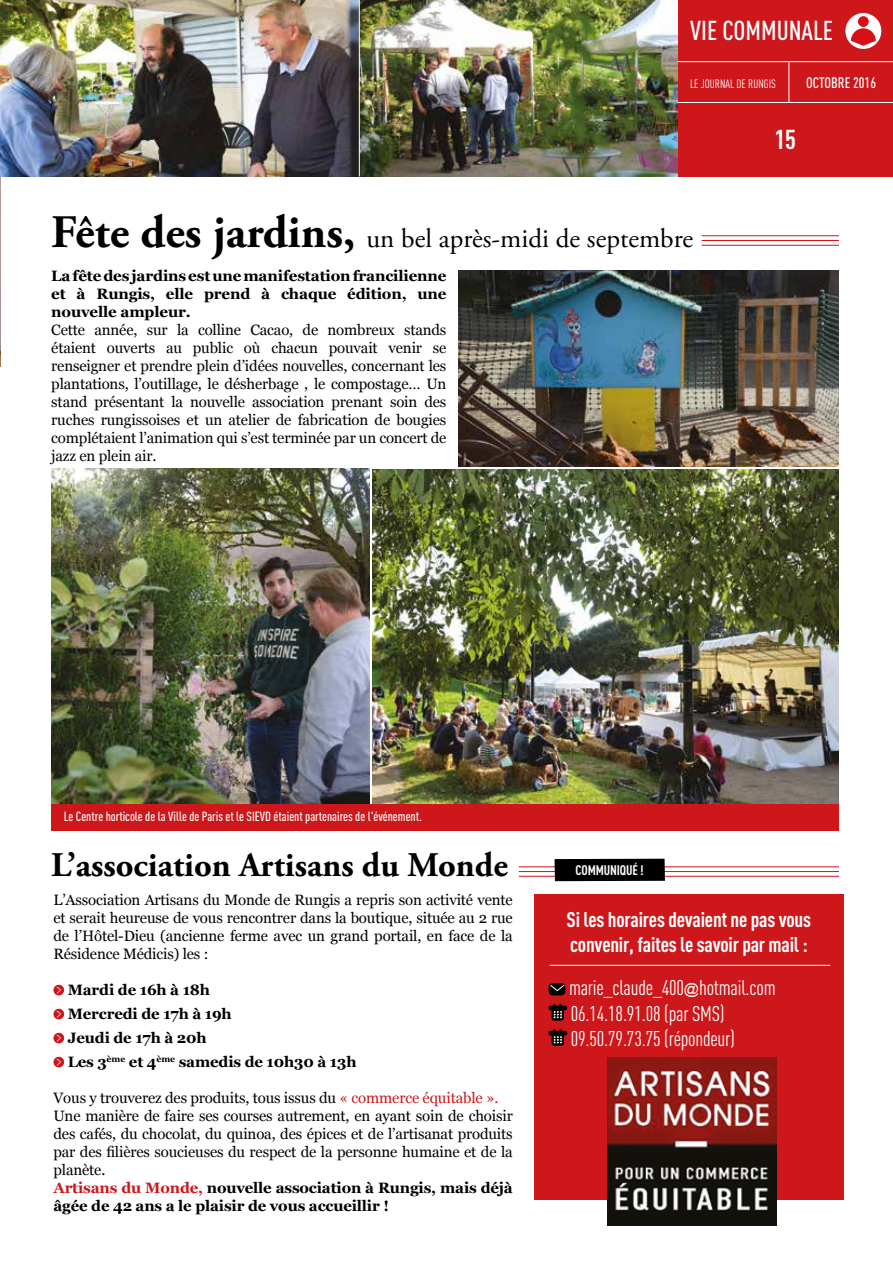
<style>
.page{position:relative;width:893px;height:1263px;background:#fff}
.page>*{position:absolute;margin:0;border:0;box-sizing:border-box;transform-origin:0 0}
.t1{font:700 34.5px "Adobe Garamond Pro";color:#000}
.t2{font:27px "Adobe Garamond Pro";color:#000}
.t3{font:500 27px "DIN Cond";color:#fff}
.t4{font:700 27px "DIN Cond";color:#fff}
.t5{font:21px/25.2px "DIN Cond";letter-spacing:-.01em;color:#fff}
.t6{font:700 21px/25.2px "DIN Cond";letter-spacing:-.01em;color:#fff}
.t7{font:15px/18px "Georgia";letter-spacing:-.01em;color:#000;text-align:justify}
.t8{font:700 15px/24px "Georgia";letter-spacing:-.01em;color:#000;text-align:justify}
.t9{font:500 15px "DIN Cond";color:#fff}
.t10{font:700 13.65px "DIN Cond";letter-spacing:-.01em;color:#fff}
.t11{font:500 13.05px "DIN Cond";color:#fff}
.t12{font:12px "DIN Cond";color:#fff}
.s1{font-weight:700;font-size:46.5px}
.s2{color:#cd171a}
.s3{font-weight:700;color:#cd171a}
.s4{font-weight:700}
.s5{font-family:"Arial";font-size:15px}
</style>
<div class="page">
<div style="left:677px;top:0;width:216px;height:176px;background:#cd171a"></div>
<hr style="left:677px;top:61px;width:216px;height:1px;background:#fff">
<hr style="left:677px;top:102px;width:216px;height:1px;background:#fff">
<hr style="left:789px;top:62px;width:1px;height:41px;background:#fff">
<div style="left:845px;top:13px;width:36px;height:36px;background:#fff;border-radius:50%"></div>
<svg style="left:851px;top:28px;width:25px;height:18px"></svg>
<div style="left:858px;top:16px;width:11px;height:11px;background:#d71016;border-radius:50%"></div>
<hr style="left:702px;top:245px;width:137px;height:1px;background:#cd171a">
<hr style="left:702px;top:240px;width:137px;height:1px;background:#cd171a">
<hr style="left:702px;top:235px;width:137px;height:1px;background:#cd171a">
<hr style="left:519px;top:876px;width:320px;height:1px;background:#cd171a">
<hr style="left:519px;top:871px;width:320px;height:1px;background:#cd171a">
<hr style="left:519px;top:866px;width:320px;height:1px;background:#cd171a">
<div style="left:53px;top:985px;width:11px;height:10px;background:#cd171a;border-radius:50%"></div>
<svg style="left:57px;top:986px;width:4px;height:8px"></svg>
<div style="left:53px;top:1009px;width:11px;height:10px;background:#cd171a;border-radius:50%"></div>
<svg style="left:57px;top:1010px;width:4px;height:8px"></svg>
<div style="left:53px;top:1033px;width:11px;height:10px;background:#cd171a;border-radius:50%"></div>
<svg style="left:57px;top:1034px;width:4px;height:8px"></svg>
<div style="left:53px;top:1057px;width:11px;height:10px;background:#cd171a;border-radius:50%"></div>
<svg style="left:57px;top:1058px;width:4px;height:8px"></svg>
<img style="left:0;top:176px;width:1px;height:190px">
<div style="left:534px;top:894px;width:310px;height:305px;background:#cd171a"></div>
<div style="left:549px;top:983px;width:16px;height:12px;background:#000;border-radius:4px"></div>
<svg style="left:549px;top:984px;width:16px;height:7px"></svg>
<svg style="left:549px;top:1004px;width:18px;height:17px"></svg>
<svg style="left:549px;top:1029px;width:18px;height:17px"></svg>
<img style="left:51px;top:469px;width:319px;height:335px">
<img style="left:0;top:0;width:677px;height:176px">
<img style="left:459px;top:270px;width:380px;height:197px">
<img style="left:372px;top:469px;width:467px;height:335px">
<hr style="left:359px;top:0;width:1px;height:176px;background:#fff">
<img style="left:607px;top:1057px;width:169px;height:169px">
<hr style="left:550px;top:965px;width:280px;height:1px;background:#fff">
<div style="left:555px;top:859px;width:110px;height:22px;background:#000"></div>
<div style="left:52px;top:804px;width:787px;height:26px;background:#cd171a"></div>
<h2 class="t3" style="left:690px;top:14px;width:144px">VIE COMMUNALE</h2>
<p class="t12" style="left:690px;top:76px;width:87px">LE JOURNAL DE RUNGIS</p>
<p class="t9" style="left:806px;top:74px;width:71px">OCTOBRE 2016</p>
<h2 class="t4" style="left:774px;top:123px;width:23px">15</h2>
<h2 class="t2" style="left:51px;top:222px;width:643px"><span class="s1">Fête des jardins,</span> un bel après-midi de septembre</h2>
<p class="t8" style="left:51px;top:266px;width:397px;line-height:18px">La fête des jardins est une manifestation francilienne et à Rungis, elle prend à chaque édition, une nouvelle ampleur.</p>
<p class="t7" style="left:51px;top:321px;width:397px">Cette année, sur la colline Cacao, de nombreux stands étaient ouverts au public où chacun pouvait venir se renseigner et prendre plein d’idées nouvelles, concernant les plantations, l’outillage, le désherbage , le compostage… Un stand présentant la nouvelle association prenant soin des ruches rungissoises et un atelier de fabrication de bougies complétaient l’animation qui s’est terminée par un concert de jazz en plein air.</p>
<p class="t11" style="left:64px;top:808px;width:360px">Le Centre horticole de la Ville de Paris et le SIEVD étaient partenaires de l'événement.</p>
<h1 class="t1" style="left:51px;top:845px;width:458px">L’association Artisans du Monde</h1>
<p class="t10" style="left:576px;top:862px;width:69px">COMMUNIQUÉ !</p>
<p class="t7" style="left:53px;top:891px;width:461px">L’Association Artisans du Monde de Rungis a repris son activité vente et serait heureuse de vous rencontrer dans la boutique, située au 2 rue de l’Hôtel-Dieu (ancienne ferme avec un grand portail, en face de la Résidence Médicis) les :</p>
<p class="t8" style="left:68px;top:977px;width:290px;text-align:left">Mardi de 16h à 18h<br>Mercredi de 17h à 19h<br>Jeudi de 17h à 20h<br>Les 3<sup>ème</sup> et 4<sup>ème</sup> samedis de 10h30 à 13h</p>
<p class="t7" style="left:53px;top:1089px;width:461px;text-align:left">Vous y trouverez des produits, tous issus du <span class="s2">« commerce équitable ».<br></span>Une manière de faire ses courses autrement, en ayant soin de choisir des cafés, du chocolat, du quinoa, des épices et de l’artisanat produits par des filières soucieuses du respect de la personne humaine et de la planète.<br><span class="s3">Artisans du Monde,</span> <span class="s4">nouvelle association à Rungis, mais déjà âgée de 42 ans a le plaisir de vous accueillir !</span></p>
<h3 class="t6" style="left:567px;top:906px;width:246px">Si les horaires devaient ne pas vous convenir, faites le savoir par mail :</h3>
<h3 class="t5" style="left:569px;top:975px;width:208px">marie_claude_400<span class="s5">@</span>hotmail.com<br>06.14.18.91.08 (par SMS)<br>09.50.79.73.75 (répondeur)</h3>
</div>
